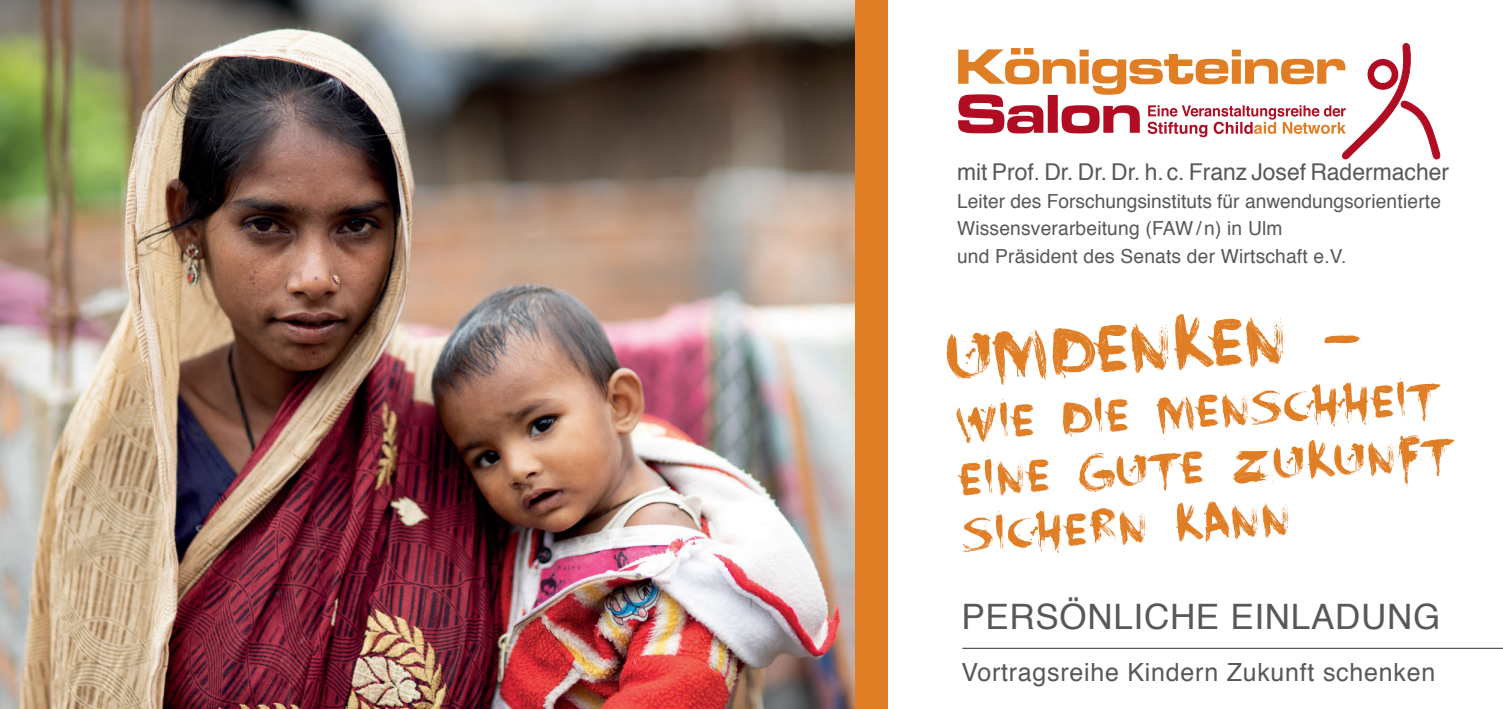
<style>
.page{position:relative;width:1503px;height:709px;background:#fff}
.page>*{position:absolute;margin:0;border:0;box-sizing:border-box;transform-origin:0 0}
.t1{font:72.25px "Face Your Fears";color:#e07e26;scale:1.08 1}
.t2{font:49.75px/55.8px "Face Your Fears";color:#e07e26;scale:1.08 1}
.t3{font:35px "Helvetica";letter-spacing:.02em;color:#57585a}
.t4{font:25px "Helvetica";letter-spacing:.03em;color:#57585a}
.t5{font:23px "Helvetica";color:#57585a}
.t6{font:19.5px/27.5px "Helvetica";letter-spacing:.01em;color:#57585a}
</style>
<div class="page">
<img style="left:0;top:0;width:855px;height:709px">
<hr style="left:962px;top:647px;width:540px;height:2px;background:#57585a">
<div style="left:855px;top:0;width:32px;height:709px;background:#e07e26"></div>
<svg style="left:958px;top:43px;width:483px;height:117px"></svg>
<p class="t5" style="left:957px;top:155px;width:493px">mit Prof. Dr. Dr. Dr. h.c. Franz Josef Radermacher</p>
<p class="t6" style="left:957px;top:188px;width:485px">Leiter des Forschungsinstituts für anwendungsorientierte<br>Wissensverarbeitung (FAW/ n) in Ulm<br>und Präsident des Senats der Wirtschaft e.V.</p>
<h1 class="t1" style="left:943px;top:308px;width:388px;rotate:-3deg">UMDENKEN -</h1>
<h2 class="t2" style="left:955px;top:398px;width:460px;rotate:-3deg">WIE DIE MENSCHHEIT<br>EINE GUTE ZUKUNFT<br>SICHERN KANN</h2>
<h3 class="t3" style="left:961px;top:589px;width:480px">PERSÖNLICHE EINLADUNG</h3>
<p class="t4" style="left:961px;top:653px;width:475px">Vortragsreihe Kindern Zukunft schenken</p>
</div>
